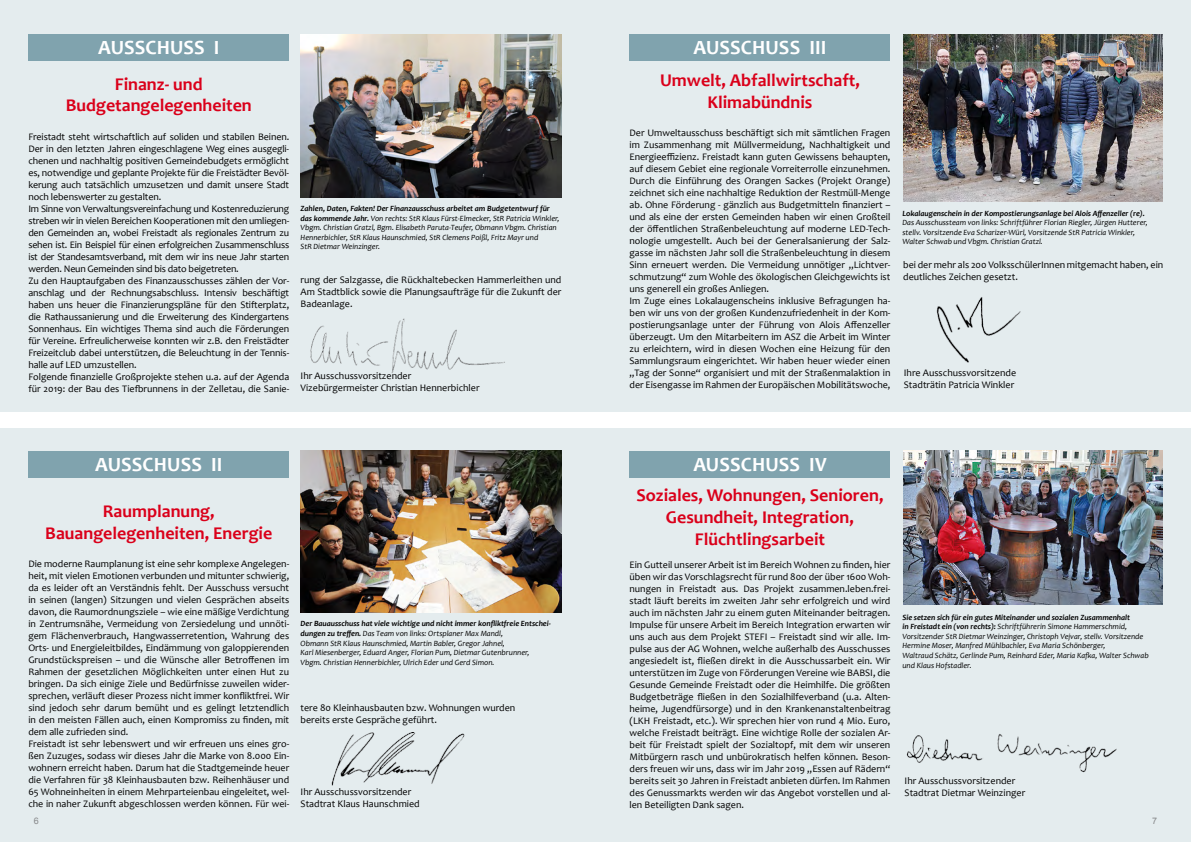
<style>
.page{position:relative;width:1191px;height:842px;background:#fff}
.page>*{position:absolute;margin:0;border:0;box-sizing:border-box;transform-origin:0 0}
.t1{font:700 20.2px "Candara";letter-spacing:.005em;color:#fff}
.t2{font:700 18px/21.6px "Candara";color:#da001a;text-align:center}
.t3{font:10px/12px "Candara";color:#000}
.t4{font:9px "Arial";color:#87888a}
.t5{font:italic 8px/9.6px "Candara";color:#000}
.t6{font:italic 700 8px "Candara";color:#000}
.s1{font-weight:700}
</style>
<div class="page">
<div style="left:0;top:428px;width:1191px;height:414px;background:#e4ecee"></div>
<div style="left:0;top:0;width:1191px;height:411px;background:#e4ecee"></div>
<div style="left:629px;top:34px;width:261px;height:27px;background:#80a3ae"></div>
<div style="left:629px;top:451px;width:261px;height:27px;background:#80a3ae"></div>
<img style="left:936px;top:297px;width:85px;height:66px">
<div style="left:28px;top:34px;width:261px;height:27px;background:#80a3ae"></div>
<div style="left:28px;top:451px;width:261px;height:27px;background:#80a3ae"></div>
<img style="left:310px;top:318px;width:195px;height:55px">
<img style="left:903px;top:34px;width:259px;height:167px">
<img style="left:903px;top:451px;width:259px;height:154px">
<img style="left:906px;top:734px;width:211px;height:39px">
<img style="left:300px;top:34px;width:261px;height:163px">
<img style="left:300px;top:451px;width:261px;height:161px">
<img style="left:331px;top:732px;width:134px;height:53px">
<h1 class="t1" style="left:98px;top:36px;width:123px">AUSSCHUSS I</h1>
<h2 class="t2" style="left:66px;top:73px;width:188px">Finanz- und<br>Budgetangelegenheiten</h2>
<p class="t3" style="left:28px;top:131px;width:262px">Freistadt steht wirtschaftlich auf soliden und stabilen Beinen.<br>Der in den letzten Jahren eingeschlagene Weg eines ausgegli&shy;chenen und nachhaltig positiven Gemeindebudgets ermöglicht es, notwendige und geplante Projekte für die Freistädter Bevöl&shy;kerung auch tatsächlich umzusetzen und damit unsere Stadt noch lebenswerter zu gestalten.<br>Im Sinne von Verwaltungsvereinfachung und Kostenreduzierung streben wir in vielen Bereichen Kooperationen mit den umliegen&shy;den Gemeinden an, wobei Freistadt als regionales Zentrum zu sehen ist. Ein Beispiel für einen erfolgreichen Zusammenschluss ist der Standesamtsverband, mit dem wir ins neue Jahr starten werden. Neun Gemeinden sind bis dato beigetreten.<br>Zu den Hauptaufgaben des Finanzausschusses zählen der Vor&shy;anschlag und der Rechnungsabschluss. Intensiv beschäftigt haben uns heuer die Finanzierungspläne für den Stifterplatz, die Rathaussanierung und die Erweiterung des Kindergartens Sonnenhaus. Ein wichtiges Thema sind auch die Förderungen für Vereine. Erfreulicherweise konnten wir z.B. den Freistädter Freizeitclub dabei unterstützen, die Beleuchtung in der Tennis&shy;halle auf LED umzustellen.<br>Folgende finanzielle Großprojekte stehen u.a. auf der Agenda für 2019: der Bau des Tiefbrunnens in der Zelletau, die Sanie-</p>
<p class="t5" style="left:300px;top:204px;width:260px"><span class="s1">Zahlen, Daten, Fakten! Der Finanzausschuss arbeitet am Budgetentwurf für das kommende Jahr.</span> Von rechts: StR Klaus Fürst-Elmecker, StR Patricia Winkler, Vbgm. Christian Gratzl, Bgm. Elisabeth Paruta-Teufer, Obmann Vbgm. Christian Hennerbichler, StR Klaus Haunschmied, StR Clemens Poißl, Fritz Mayr und<br>StR Dietmar Weinzinger.</p>
<p class="t3" style="left:300px;top:274px;width:262px;text-align:justify">rung der Salzgasse, die Rückhaltebecken Hammerleithen und Am Stadtblick sowie die Planungsaufträge für die Zukunft der Badeanlage.</p>
<p class="t3" style="left:300px;top:370px;width:180px">Ihr Ausschussvorsitzender<br>Vizebürgermeister Christian Hennerbichler</p>
<h1 class="t1" style="left:95px;top:452px;width:129px">AUSSCHUSS II</h1>
<h2 class="t2" style="left:45px;top:500px;width:228px">Raumplanung,<br>Bauangelegenheiten, Energie</h2>
<p class="t3" style="left:28px;top:558px;width:262px">Die moderne Raumplanung ist eine sehr komplexe Angelegen&shy;heit, mit vielen Emotionen verbunden und mitunter schwierig, da es leider oft an Verständnis fehlt. Der Ausschuss versucht in seinen (langen) Sitzungen und vielen Gesprächen abseits davon, die Raumordnungsziele – wie eine mäßige Verdichtung in Zentrumsnähe, Vermeidung von Zersiedelung und unnöti&shy;gem Flächenverbrauch, Hangwasserretention, Wahrung des Orts- und Energieleitbildes, Eindämmung von galoppierenden Grundstückspreisen – und die Wünsche aller Betroffenen im Rahmen der gesetzlichen Möglichkeiten unter einen Hut zu bringen. Da sich einige Ziele und Bedürfnisse zuweilen wider&shy;sprechen, verläuft dieser Prozess nicht immer konfliktfrei. Wir sind jedoch sehr darum bemüht und es gelingt letztendlich in den meisten Fällen auch, einen Kompromiss zu finden, mit dem alle zufrieden sind.<br>Freistadt ist sehr lebenswert und wir erfreuen uns eines gro&shy;ßen Zuzuges, sodass wir dieses Jahr die Marke von 8.000 Ein&shy;wohnern erreicht haben. Darum hat die Stadtgemeinde heuer die Verfahren für 38 Kleinhausbauten bzw. Reihenhäuser und 65 Wohneinheiten in einem Mehrparteienbau eingeleitet, wel&shy;che in naher Zukunft abgeschlossen werden können. Für wei-</p>
<p class="t5" style="left:300px;top:619px;width:252px"><span class="s1">Der Bauausschuss hat viele wichtige und nicht immer konfliktfreie Entschei&shy;dungen zu treffen.</span> Das Team von links: Ortsplaner Max Mandl,<br>Obmann StR Klaus Haunschmied, Martin Babler, Gregor Jahnel,<br>Karl Miesenberger, Eduard Anger, Florian Pum, Dietmar Gutenbrunner, Vbgm. Christian Hennerbichler, Ulrich Eder und Gerd Simon.</p>
<p class="t3" style="left:300px;top:702px;width:216px">tere 80 Kleinhausbauten bzw. Wohnungen wurden bereits erste Gespräche geführt.</p>
<p class="t3" style="left:300px;top:786px;width:121px">Ihr Ausschussvorsitzender<br>Stadtrat Klaus Haunschmied</p>
<h1 class="t1" style="left:693px;top:36px;width:135px">AUSSCHUSS III</h1>
<h2 class="t2" style="left:660px;top:69px;width:201px">Umwelt, Abfallwirtschaft,<br>Klimabündnis</h2>
<p class="t3" style="left:629px;top:127px;width:262px">Der Umweltausschuss beschäftigt sich mit sämtlichen Fragen im Zusammenhang mit Müllvermeidung, Nachhaltigkeit und Energieeffizienz. Freistadt kann guten Gewissens behaupten, auf diesem Gebiet eine regionale Vorreiterrolle einzunehmen.<br>Durch die Einführung des Orangen Sackes (Projekt Orange) zeichnet sich eine nachhaltige Reduktion der Restmüll-Menge ab. Ohne Förderung - gänzlich aus Budgetmitteln finanziert – und als eine der ersten Gemeinden haben wir einen Großteil der öffentlichen Straßenbeleuchtung auf moderne LED-Tech&shy;nologie umgestellt. Auch bei der Generalsanierung der Salz&shy;gasse im nächsten Jahr soll die Straßenbeleuchtung in diesem Sinn erneuert werden. Die Vermeidung unnötiger „Lichtver&shy;schmutzung“ zum Wohle des ökologischen Gleichgewichts ist uns generell ein großes Anliegen.<br>Im Zuge eines Lokalaugenscheins inklusive Befragungen ha&shy;ben wir uns von der großen Kundenzufriedenheit in der Kom&shy;postierungsanlage unter der Führung von Alois Affenzeller überzeugt. Um den Mitarbeitern im ASZ die Arbeit im Winter zu erleichtern, wird in diesen Wochen eine Heizung für den Sammlungsraum eingerichtet. Wir haben heuer wieder einen „Tag der Sonne“ organisiert und mit der Straßenmalaktion in der Eisengasse im Rahmen der Europäischen Mobilitätswoche,</p>
<p class="t6" style="left:902px;top:208px;width:244px">Lokalaugenschein in der Kompostierungsanlage bei Alois Affenzeller (re).</p>
<p class="t5" style="left:902px;top:218px;width:247px">Das Ausschussteam von links: Schriftführer Florian Riegler, Jürgen Hutterer, stellv. Vorsitzende Eva Scharizer-Würl, Vorsitzende StR Patricia Winkler,<br>Walter Schwab und Vbgm. Christian Gratzl.</p>
<p class="t3" style="left:903px;top:259px;width:262px">bei der mehr als 200 VolksschülerInnen mitgemacht haben, ein deutliches Zeichen gesetzt.</p>
<p class="t3" style="left:904px;top:367px;width:114px">Ihre Ausschussvorsitzende<br>Stadträtin Patricia Winkler</p>
<h1 class="t1" style="left:693px;top:452px;width:135px">AUSSCHUSS IV</h1>
<h2 class="t2" style="left:636px;top:485px;width:249px">Soziales, Wohnungen, Senioren,<br>Gesundheit, Integration,<br>Flüchtlingsarbeit</h2>
<p class="t3" style="left:629px;top:559px;width:262px;text-align:justify">Ein Gutteil unserer Arbeit ist im Bereich Wohnen zu finden, hier üben wir das Vorschlagsrecht für rund 800 der über 1600 Woh&shy;nungen in Freistadt aus. Das Projekt zusammen.leben.frei&shy;stadt läuft bereits im zweiten Jahr sehr erfolgreich und wird auch im nächsten Jahr zu einem guten Miteinander beitragen.<br>Impulse für unsere Arbeit im Bereich Integration erwarten wir uns auch aus dem Projekt STEFI – Freistadt sind wir alle. Im&shy;pulse aus der AG Wohnen, welche außerhalb des Ausschusses angesiedelt ist, fließen direkt in die Ausschussarbeit ein. Wir unterstützen im Zuge von Förderungen Vereine wie BABSI, die Gesunde Gemeinde Freistadt oder die Heimhilfe. Die größten Budgetbeträge fließen in den Sozialhilfeverband (u.a. Alten&shy;heime, Jugendfürsorge) und in den Krankenanstaltenbeitrag (LKH Freistadt, etc.). Wir sprechen hier von rund 4 Mio. Euro, welche Freistadt beiträgt. Eine wichtige Rolle der sozialen Ar&shy;beit für Freistadt spielt der Sozialtopf, mit dem wir unseren Mitbürgern rasch und unbürokratisch helfen können. Beson&shy;ders freuen wir uns, dass wir im Jahr 2019 „Essen auf Rädern“ bereits seit 30 Jahren in Freistadt anbieten dürfen. Im Rahmen des Genussmarkts werden wir das Angebot vorstellen und al&shy;len Beteiligten Dank sagen.</p>
<p class="t5" style="left:902px;top:612px;width:248px"><span class="s1">Sie setzen sich für ein gutes Miteinander und sozialen Zusammenhalt<br>in Freistadt ein (von rechts):</span> Schriftführerin Simone Hammerschmid, Vorsitzender StR Dietmar Weinzinger, Christoph Vejvar, stellv. Vorsitzende Hermine Moser, Manfred Mühlbachler, Eva Maria Schönberger,<br>Waltraud Schätz, Gerlinde Pum, Reinhard Eder, Maria Kafka, Walter Schwab und Klaus Hofstadler.</p>
<p class="t3" style="left:904px;top:775px;width:122px">Ihr Ausschussvorsitzender<br>Stadtrat Dietmar Weinzinger</p>
<p class="t4" style="left:34px;top:815px;width:7px">6</p>
<p class="t4" style="left:1152px;top:815px;width:7px">7</p>
</div>
